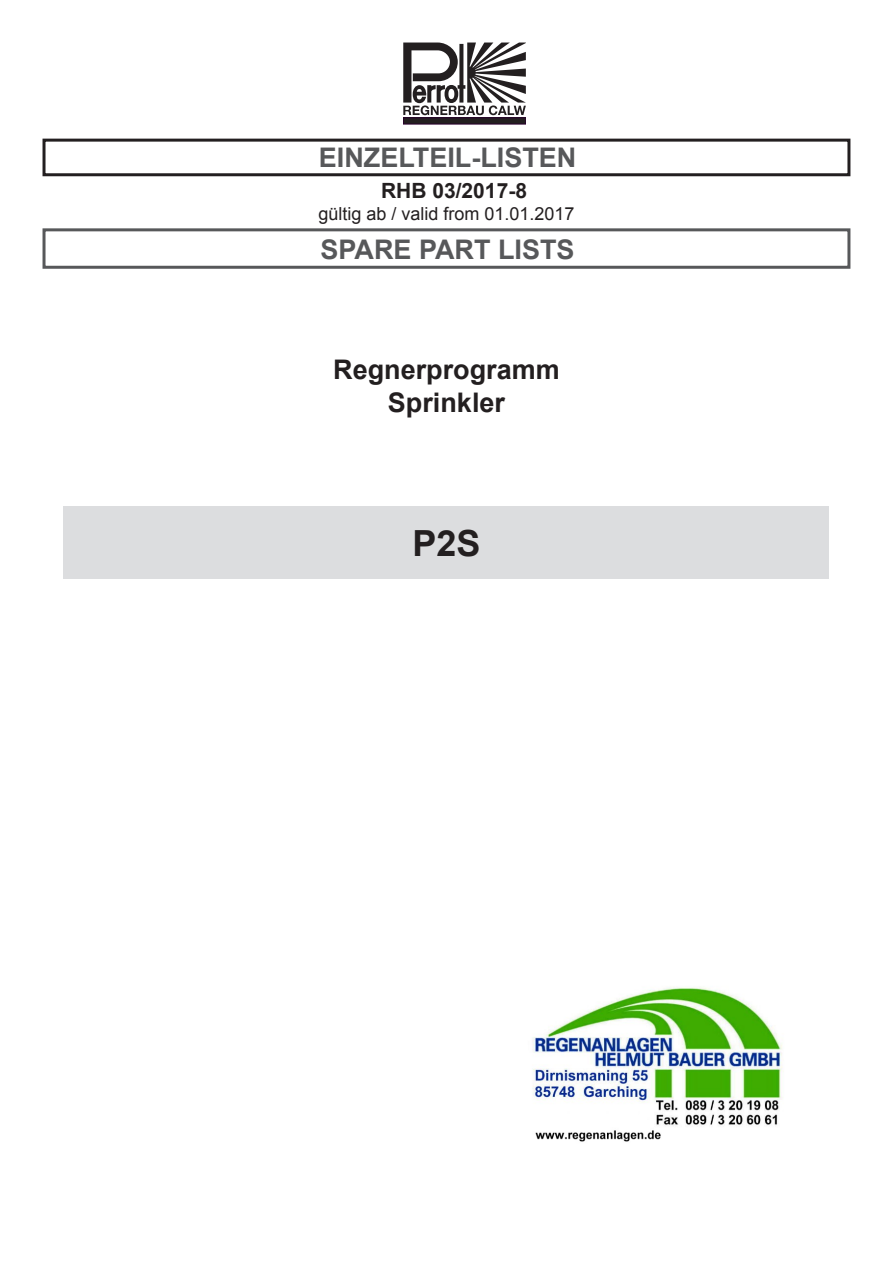
<style>
.page{position:relative;width:893px;height:1263px;background:#fff}
.page>*{position:absolute;margin:0;border:0;box-sizing:border-box;transform-origin:0 0}
.t1{font:700 36px "Arial";color:#231f20}
.t2{font:700 27px "Arial";color:#57585a}
.t3{font:700 27px/33px "Arial";color:#231f20;text-align:center}
.t4{font:700 21px "Arial";color:#231f20}
.t5{font:18px "Arial";color:#231f20}
</style>
<div class="page">
<div style="left:64px;top:506px;width:765px;height:72px;background:#dcdddf"></div>
<div style="left:403px;top:118px;width:123px;height:6px;background:#231f20"></div>
<div style="left:403px;top:118px;width:123px;height:6px;border:1px solid #2a002e"></div>
<svg style="left:403px;top:43px;width:123px;height:72px"></svg>
<div style="left:43px;top:139px;width:807px;height:37px;border:3px solid #231f20"></div>
<div style="left:43px;top:228px;width:807px;height:41px;border:3px solid #57585a"></div>
<img style="left:532px;top:987px;width:251px;height:155px">
<p class="t2" style="left:319px;top:140px;width:259px">EINZELTEIL-LISTEN</p>
<p class="t4" style="left:381px;top:177px;width:147px">RHB 03/2017-8</p>
<p class="t5" style="left:318px;top:201px;width:258px">gültig ab / valid from 01.01.2017</p>
<p class="t2" style="left:321px;top:231px;width:256px">SPARE PART LISTS</p>
<p class="t3" style="left:333px;top:354px;width:228px">Regnerprogramm<br>Sprinkler</p>
<h1 class="t1" style="left:412px;top:519px;width:70px">P2S</h1>
</div>
